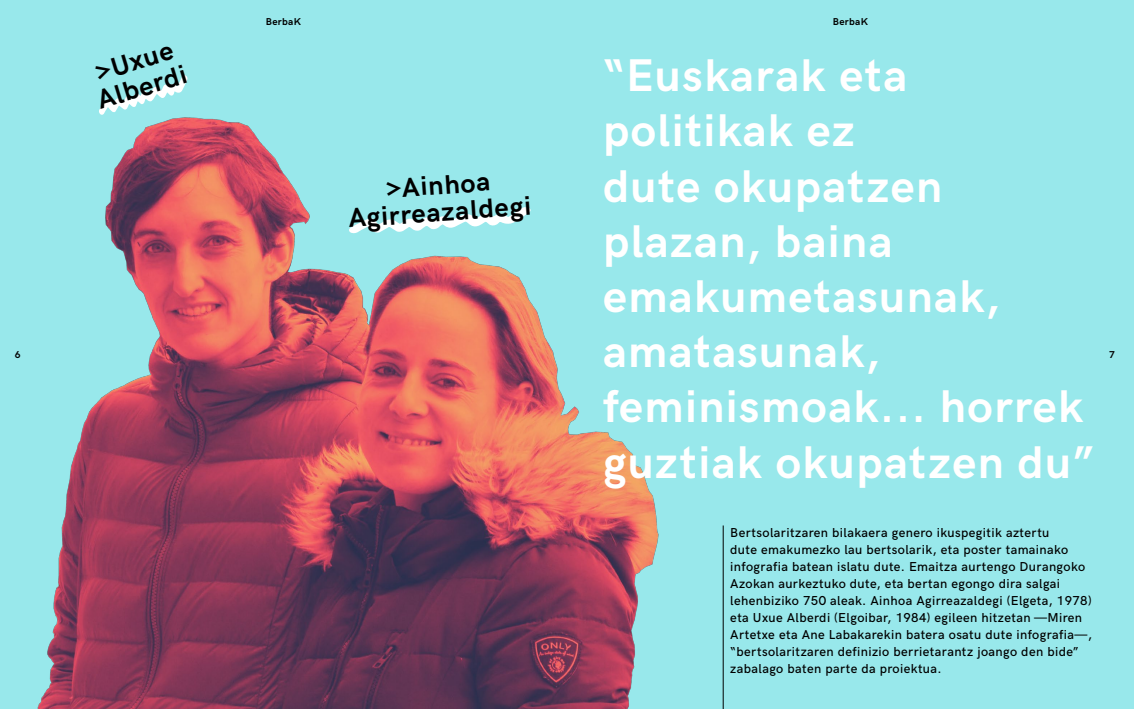
<style>
.page{position:relative;width:1134px;height:709px;background:#98e8eb}
.page>*{position:absolute;margin:0;border:0;box-sizing:border-box;transform-origin:0 0}
.t1{font:700 46px/55.2px "HK Grotesk";letter-spacing:.03em;color:#fff}
.t2{font:700 27px/27px "HK Grotesk";color:#000;text-align:center}
.Texto{font:500 13px/17px "HK Grotesk";letter-spacing:.03em;color:#000}
.t3{font:700 10px "HK Grotesk";letter-spacing:.03em;color:#000}
</style>
<div class="page">
<img style="left:37px;top:117px;width:622px;height:592px">
<svg style="left:348px;top:205px;width:186px;height:29px"></svg>
<svg style="left:99px;top:75px;width:89px;height:40px"></svg>
<hr style="left:723px;top:526px;width:1px;height:183px;background:#000">
<p class="t3" style="left:266px;top:14px;width:37px">BerbaK</p>
<p class="t3" style="left:833px;top:14px;width:37px">BerbaK</p>
<p class="t1" style="left:603px;top:44px;width:493px">“Euskarak eta politikak ez<br>dute okupatzen plazan, baina emakumetasunak, amatasunak, feminismoak... horrek guztiak okupatzen du”</p>
<p class="t2" style="left:91px;top:58px;width:82px;rotate:-17deg">&gt;Uxue</p>
<p class="t2" style="left:93px;top:86px;width:94px;rotate:-17deg">Alberdi</p>
<p class="t2" style="left:345px;top:176px;width:185px;rotate:-4deg">&gt;Ainhoa<br>Agirreazaldegi</p>
<p class="t3" style="left:15px;top:347px;width:7px">6</p>
<p class="t3" style="left:1109px;top:347px;width:7px">7</p>
<p class="Texto" style="left:730px;top:523px;width:363px">Bertsolaritzaren bilakaera genero ikuspegitik aztertu<br>dute emakumezko lau bertsolarik, eta poster tamainako infografia batean islatu dute. Emaitza aurtengo Durangoko Azokan aurkeztuko dute, eta bertan egongo dira salgai lehenbiziko 750 aleak. Ainhoa Agirreazaldegi (Elgeta, 1978) eta Uxue Alberdi (Elgoibar, 1984) egileen hitzetan —Miren Artetxe eta Ane Labakarekin batera osatu dute infografia—, “bertsolaritzaren definizio berrietarantz joango den bide” zabalago baten parte da proiektua.</p>
</div>
